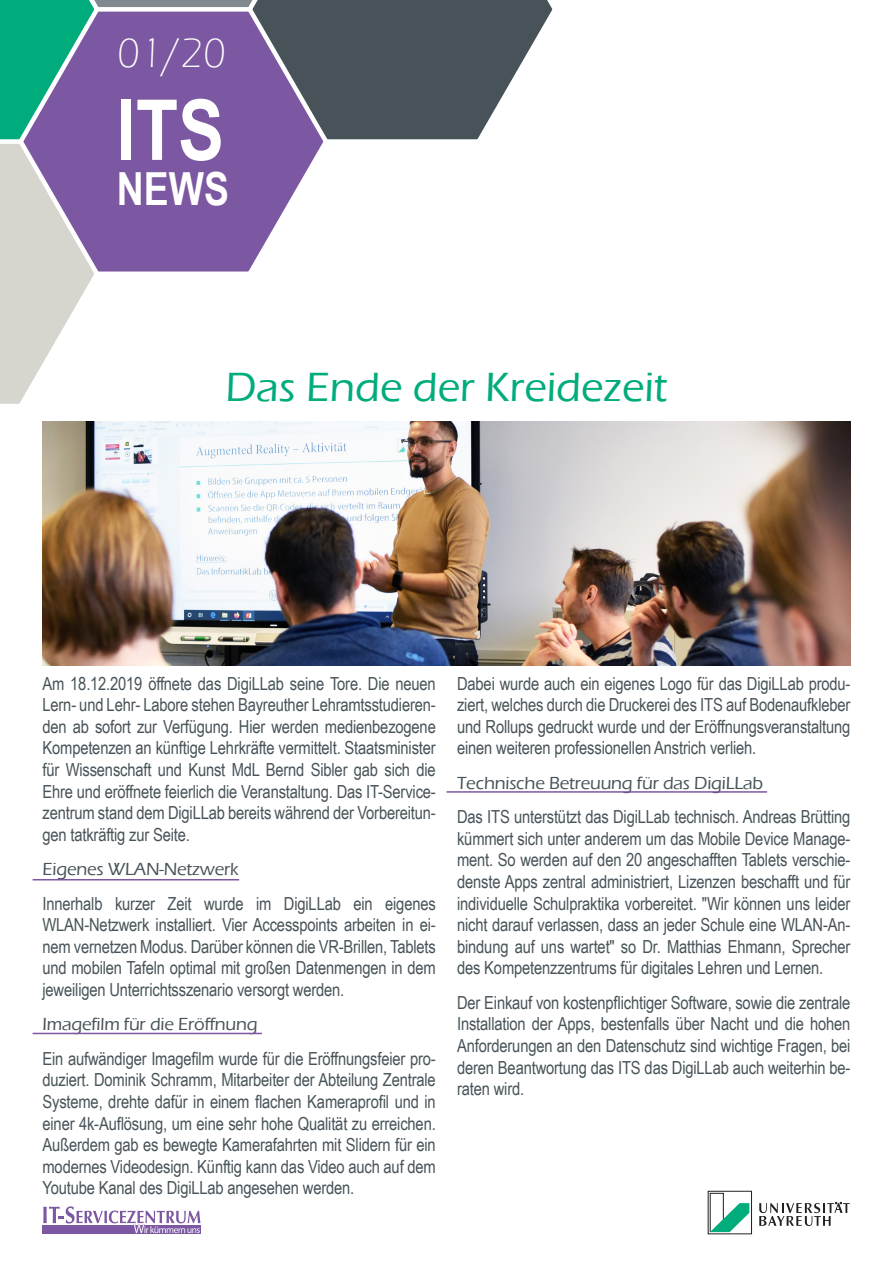
<style>
.page{position:relative;width:893px;height:1263px;background:#fff}
.page>*{position:absolute;margin:0;border:0;box-sizing:border-box;transform-origin:0 0}
.t1{font:700 84px "Arial Narrow";color:#fff}
.t2{font:700 45.6px "Arial Narrow";color:#fff}
.t3{font:300 42.75px "Eras ITC";color:#fff}
.Fließtext{font:500 42px "Eras ITC";color:#00ac7c}
.Fließtext-2{font:18px/21.6px "Arial Narrow";letter-spacing:-.01em;color:#475359;text-align:justify}
.Fließtext-3{font:500 18px "Eras ITC";letter-spacing:-.01em;color:#475359}
</style>
<div class="page">
<svg style="left:0;top:0;width:553px;height:404px"></svg>
<div style="left:43px;top:1225px;width:158px;height:9px;background:#7d58a2"></div>
<svg style="left:43px;top:1206px;width:157px;height:27px"></svg>
<svg style="left:710px;top:1193px;width:39px;height:39px"></svg>
<div style="left:708px;top:1191px;width:44px;height:43px;border:1px solid #231f20"></div>
<svg style="left:759px;top:1202px;width:91px;height:24px"></svg>
<hr style="left:33px;top:879px;width:206px;height:1px;background:#7d58a2">
<hr style="left:33px;top:1033px;width:229px;height:1px;background:#7d58a2">
<hr style="left:446px;top:791px;width:321px;height:2px;background:#7d58a2">
<img style="left:43px;top:421px;width:807px;height:244px">
<p class="t3" style="left:117px;top:29px;width:110px">01/20</p>
<p class="t1" style="left:117px;top:67px;width:109px">ITS</p>
<p class="t2" style="left:117px;top:155px;width:114px">NEWS</p>
<p class="Fließtext" style="left:226px;top:364px;width:443px">Das Ende der Kreidezeit</p>
<p class="Fließtext-2" style="left:43px;top:672px;width:395px">Am 18.12.2019 öffnete das DigiLLab seine Tore. Die neuen Lern- und Lehr- Labore stehen Bayreuther Lehramtsstudieren&shy;den ab sofort zur Verfügung. Hier werden medienbezogene Kompetenzen an künftige Lehrkräfte vermittelt. Staatsminister für Wissenschaft und Kunst MdL Bernd Sibler gab sich die Ehre und eröffnete feierlich die Veranstaltung. Das IT-Service&shy;zentrum stand dem DigiLLab bereits während der Vorbereitun&shy;gen tatkräftig zur Seite.</p>
<p class="Fließtext-3" style="left:43px;top:859px;width:198px">Eigenes WLAN-Netzwerk</p>
<p class="Fließtext-2" style="left:43px;top:892px;width:395px">Innerhalb kurzer Zeit wurde im DigiLLab ein eigenes WLAN-Netzwerk installiert. Vier Accesspoints arbeiten in ei&shy;nem vernetzen Modus. Darüber können die VR-Brillen, Tablets und mobilen Tafeln optimal mit großen Datenmengen in dem jeweiligen Unterrichtsszenario versorgt werden.</p>
<p class="Fließtext-3" style="left:43px;top:1014px;width:217px">Imagefilm für die Eröffnung</p>
<p class="Fließtext-2" style="left:43px;top:1047px;width:395px">Ein aufwändiger Imagefilm wurde für die Eröffnungsfeier pro&shy;duziert. Dominik Schramm, Mitarbeiter der Abteilung Zentrale Systeme, drehte dafür in einem flachen Kameraprofil und in einer 4k-Auflösung, um eine sehr hohe Qualität zu erreichen.<br>Außerdem gab es bewegte Kamerafahrten mit Slidern für ein modernes Videodesign. Künftig kann das Video auch auf dem Youtube Kanal des DigiLLab angesehen werden.</p>
<p class="Fließtext-2" style="left:457px;top:672px;width:395px">Dabei wurde auch ein eigenes Logo für das DigiLLab produ&shy;ziert, welches durch die Druckerei des ITS auf Bodenaufkleber und Rollups gedruckt wurde und der Eröffnungsveranstaltung einen weiteren professionellen Anstrich verlieh.</p>
<p class="Fließtext-3" style="left:457px;top:773px;width:308px">Technische Betreuung für das DigiLLab</p>
<p class="Fließtext-2" style="left:457px;top:805px;width:395px">Das ITS unterstützt das DigiLLab technisch. Andreas Brütting kümmert sich unter anderem um das Mobile Device Manage&shy;ment. So werden auf den 20 angeschafften Tablets verschie&shy;denste Apps zentral administriert, Lizenzen beschafft und für individuelle Schulpraktika vorbereitet. "Wir können uns leider nicht darauf verlassen, dass an jeder Schule eine WLAN-An&shy;bindung auf uns wartet" so Dr. Matthias Ehmann, Sprecher des Kompetenzzentrums für digitales Lehren und Lernen.</p>
<p class="Fließtext-2" style="left:457px;top:991px;width:395px">Der Einkauf von kostenpflichtiger Software, sowie die zentrale Installation der Apps, bestenfalls über Nacht und die hohen Anforderungen an den Datenschutz sind wichtige Fragen, bei deren Beantwortung das ITS das DigiLLab auch weiterhin be&shy;raten wird.</p>
</div>
